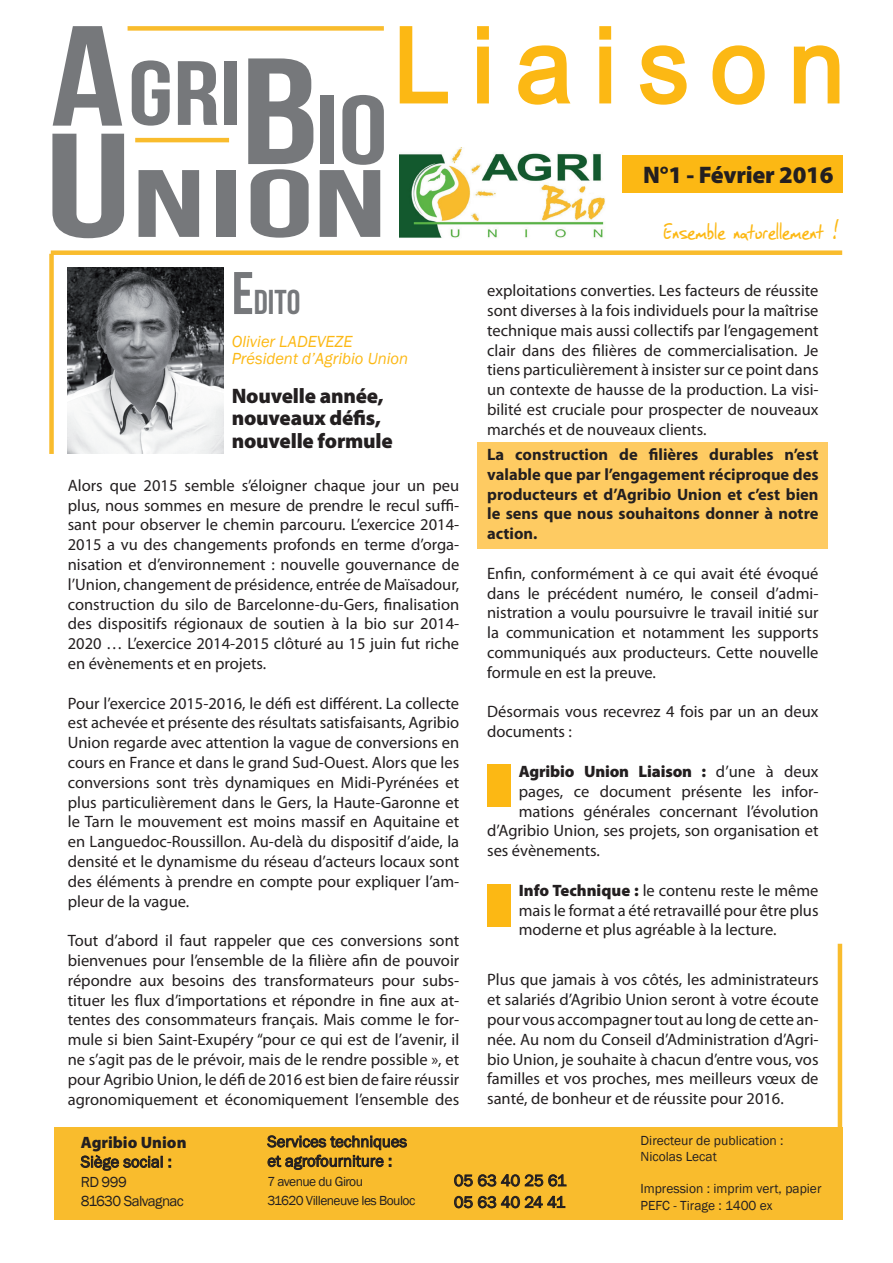
<style>
.page{position:relative;width:893px;height:1263px;background:#fff}
.page>*{position:absolute;margin:0;border:0;box-sizing:border-box;transform-origin:0 0}
.t1{font:34.5px "Bebas Neue";color:#76787b}
.t2{font:25.5px "SF Grunge Sans";letter-spacing:.02em;color:#fcb814}
.t3{font:900 24px "Myriad Pro";letter-spacing:-.01em;color:#231f20}
.t4{font:900 21px "Myriad Pro";letter-spacing:-.01em;color:#231f20}
.t5{font:16.5px/19.8px "Myriad Pro";color:#231f20;text-align:justify}
.t6{font:700 16.5px/19.8px "Myriad Pro";color:#231f20;text-align:justify}
.t7{font:16.5px "Franklin Gothic";color:#231f20}
.t8{font:900 16.5px "Myriad Pro";letter-spacing:-.01em;color:#231f20}
.t9{font:italic 16.5px "Franklin Gothic";color:#fcb814}
.t10{font:15px "Franklin Gothic";letter-spacing:-.04em;color:#231f20}
.t11{font:13.5px/16.2px "Franklin Gothic";color:#231f20}
.t12{font:13.5px "Franklin Gothic";letter-spacing:-.04em;color:#231f20}
.s1{font-size:60px}
.s2{font-weight:400}
.s3{font-weight:900}
</style>
<div class="page">
<div style="left:478px;top:442px;width:350px;height:106px;background:#fecb62"></div>
<div style="left:401px;top:155px;width:441px;height:38px;background:#fcb814"></div>
<img style="left:400px;top:148px;width:221px;height:90px">
<div style="left:49px;top:254px;width:5px;height:200px;background:#f9bc2d"></div>
<hr style="left:838px;top:944px;width:4px;height:200px;background:#f9bc2d">
<div style="left:54px;top:1127px;width:788px;height:92px;background:#f9bc2d"></div>
<svg style="left:80px;top:1155px;width:83px;height:16px"></svg>
<svg style="left:267px;top:1135px;width:140px;height:35px"></svg>
<svg style="left:454px;top:1174px;width:112px;height:12px"></svg>
<svg style="left:454px;top:1196px;width:111px;height:12px"></svg>
<div style="left:51px;top:250px;width:791px;height:5px;background:#f9bc2d"></div>
<img style="left:68px;top:268px;width:155px;height:186px">
<div style="left:487px;top:764px;width:23px;height:43px;background:#fcb814"></div>
<div style="left:487px;top:884px;width:23px;height:43px;background:#fcb814"></div>
<hr style="left:135px;top:138px;width:94px;height:4px;background:#f9bc2d">
<div style="left:128px;top:26px;width:256px;height:5px;background:#f9bc2d"></div>
<svg style="left:53px;top:26px;width:69px;height:100px"></svg>
<svg style="left:132px;top:60px;width:38px;height:66px"></svg>
<svg style="left:178px;top:61px;width:39px;height:64px"></svg>
<div style="left:224px;top:61px;width:13px;height:64px;background:#76787b"></div>
<svg style="left:52px;top:134px;width:72px;height:104px"></svg>
<svg style="left:139px;top:170px;width:60px;height:67px"></svg>
<div style="left:216px;top:170px;width:19px;height:67px;background:#76787b"></div>
<svg style="left:248px;top:58px;width:65px;height:180px"></svg>
<svg style="left:320px;top:95px;width:64px;height:142px"></svg>
<svg style="left:399px;top:26px;width:441px;height:79px"></svg>
<p class="t3" style="left:643px;top:162px;width:192px">N°1 - Février 2016</p>
<p class="t1" style="left:232px;top:283px;width:70px"><span class="s1">E</span>dito</p>
<p class="t9" style="left:232px;top:331px;width:122px">Olivier LADEVEZE</p>
<p class="t9" style="left:232px;top:348px;width:178px">Président d’Agribio Union</p>
<p class="t4" style="left:232px;top:383px;width:153px">Nouvelle année,</p>
<p class="t4" style="left:232px;top:406px;width:151px">nouveaux défis,</p>
<p class="t4" style="left:232px;top:428px;width:163px">nouvelle formule</p>
<p class="t5" style="left:68px;top:476px;width:393px">Alors que 2015 semble s’éloigner chaque jour un peu plus, nous sommes en mesure de prendre le recul suffi&shy;sant pour observer le chemin parcouru. L’exercice 2014- 2015 a vu des changements profonds en terme d’orga&shy;nisation et d’environnement : nouvelle gouvernance de l’Union, changement de présidence, entrée de Maïsadour, construction du silo de Barcelonne-du-Gers, finalisation des dispositifs régionaux de soutien à la bio sur 2014- 2020 … L’exercice 2014-2015 clôturé au 15 juin fut riche en évènements et en projets.</p>
<p class="t5" style="left:68px;top:693px;width:393px">Pour l’exercice 2015-2016, le défi est différent. La collecte est achevée et présente des résultats satisfaisants, Agribio Union regarde avec attention la vague de conversions en cours en France et dans le grand Sud-Ouest. Alors que les conversions sont très dynamiques en Midi-Pyrénées et plus particulièrement dans le Gers, la Haute-Garonne et le Tarn le mouvement est moins massif en Aquitaine et en Languedoc-Roussillon. Au-delà du dispositif d’aide, la densité et le dynamisme du réseau d’acteurs locaux sont des éléments à prendre en compte pour expliquer l’am&shy;pleur de la vague.</p>
<p class="t5" style="left:68px;top:931px;width:393px">Tout d’abord il faut rappeler que ces conversions sont bienvenues pour l’ensemble de la filière afin de pouvoir répondre aux besoins des transformateurs pour subs&shy;tituer les flux d’importations et répondre in fine aux at&shy;tentes des consommateurs français. Mais comme le for&shy;mule si bien Saint-Exupéry “pour ce qui est de l’avenir, il ne s’agit pas de le prévoir, mais de le rendre possible », et pour Agribio Union, le défi de 2016 est bien de faire réussir agronomiquement et économiquement l’ensemble des</p>
<p class="t2" style="left:663px;top:214px;width:178px">Ensemble naturellement !</p>
<p class="t5" style="left:487px;top:281px;width:333px">exploitations converties. Les facteurs de réussite sont diverses à la fois individuels pour la maîtrise technique mais aussi collectifs par l’engagement clair dans des filières de commercialisation. Je tiens particulièrement à insister sur ce point dans un contexte de hausse de la production. La visi&shy;bilité est cruciale pour prospecter de nouveaux marchés et de nouveaux clients.</p>
<p class="t6" style="left:487px;top:445px;width:333px">La construction de filières durables n’est valable que par l’engagement réciproque des producteurs et d’Agribio Union et c’est bien le sens que nous souhaitons donner à notre action.</p>
<p class="t5" style="left:487px;top:564px;width:333px">Enfin, conformément à ce qui avait été évoqué dans le précédent numéro, le conseil d’admi&shy;nistration a voulu poursuivre le travail initié sur la communication et notamment les supports communiqués aux producteurs. Cette nouvelle formule en est la preuve.</p>
<p class="t5" style="left:487px;top:702px;width:333px">Désormais vous recevrez 4 fois par un an deux documents :</p>
<p class="t8" style="left:519px;top:762px;width:301px">Agribio Union Liaison : <span class="s2">d’une à deux</span></p>
<p class="t5" style="left:519px;top:781px;width:301px">pages, ce document présente les infor-</p>
<p class="t5" style="left:519px;top:801px;width:301px">mations générales concernant l’évolution</p>
<p class="t5" style="left:487px;top:821px;width:333px">d’Agribio Union, ses projets, son organisation et</p>
<p class="t5" style="left:487px;top:841px;width:114px">ses évènements.</p>
<p class="t5" style="left:519px;top:880px;width:301px"><span class="s3">Info Technique :</span> le contenu reste le même mais le format a été retravaillé pour être plus moderne et plus agréable à la lecture.</p>
<p class="t5" style="left:487px;top:970px;width:333px">Plus que jamais à vos côtés, les administrateurs et salariés d’Agribio Union seront à votre écoute pour vous accompagner tout au long de cette an&shy;née. Au nom du Conseil d’Administration d’Agri&shy;bio Union, je souhaite à chacun d’entre vous, vos familles et vos proches, mes meilleurs vœux de santé, de bonheur et de réussite pour 2016.</p>
<p class="t8" style="left:81px;top:1133px;width:107px">Agribio Union</p>
<p class="t7" style="left:81px;top:1151px;width:93px">Siège social :</p>
<p class="t10" style="left:81px;top:1172px;width:48px">RD 999</p>
<p class="t10" style="left:81px;top:1192px;width:105px">81630 Salvagnac</p>
<p class="t7" style="left:267px;top:1131px;width:141px">Services techniques</p>
<p class="t7" style="left:267px;top:1151px;width:126px">et agrofourniture :</p>
<p class="t12" style="left:267px;top:1173px;width:97px">7 avenue du Girou</p>
<p class="t12" style="left:267px;top:1192px;width:149px">31620 Villeneuve les Bouloc</p>
<p class="t7" style="left:454px;top:1170px;width:114px">05 63 40 25 61</p>
<p class="t7" style="left:454px;top:1192px;width:113px">05 63 40 24 41</p>
<p class="t11" style="left:640px;top:1132px;width:145px">Directeur de publication :</p>
<p class="t11" style="left:640px;top:1149px;width:78px">Nicolas Lecat</p>
<p class="t11" style="left:640px;top:1181px;width:182px">Impression : imprim vert, papier<br>PEFC - Tirage : 1400 ex</p>
</div>
